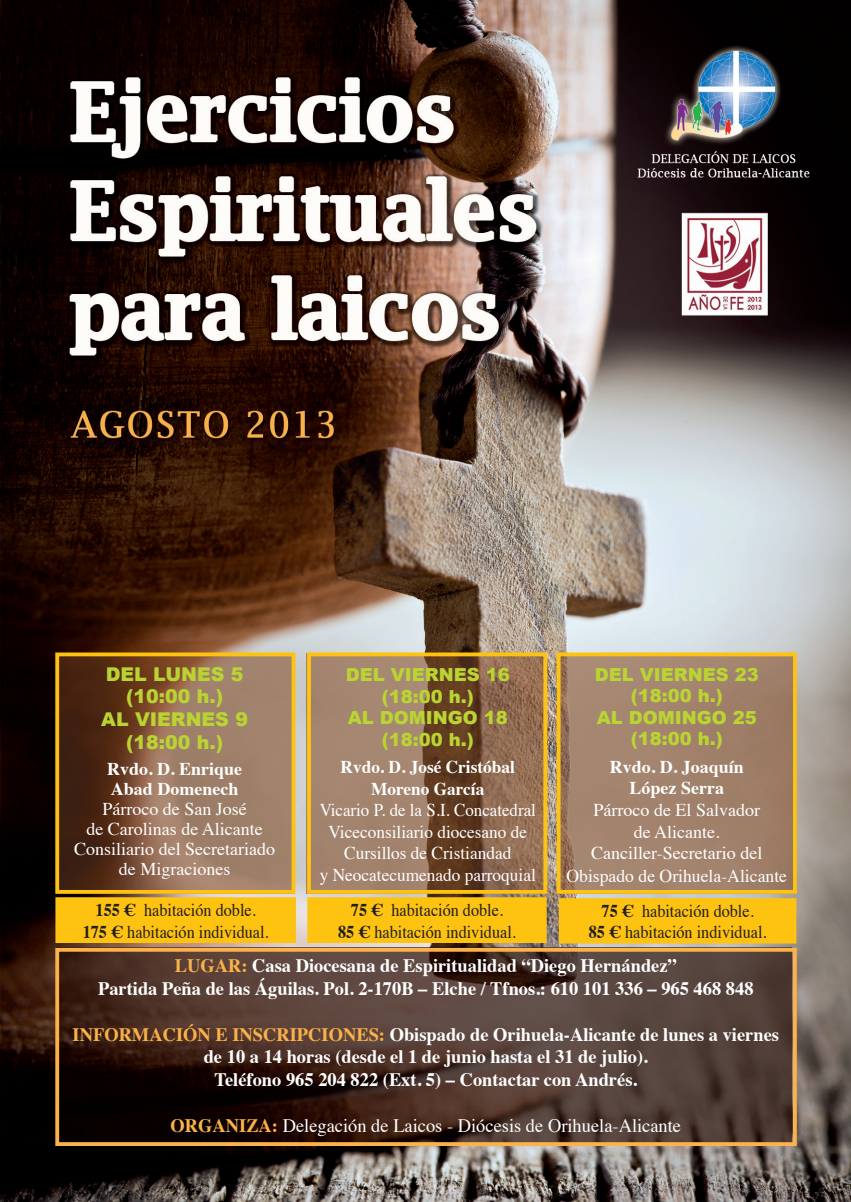
<style>
.page{position:relative;width:851px;height:1202px;background:#fff}
.page>*{position:absolute;margin:0;border:0;box-sizing:border-box;transform-origin:0 0}
.t1{font:700 19px/22.8px "Times";color:#fff;text-align:center}
.t2{font:19px "Times";color:#fff}
.t3{font:900 19px/22.8px "Arial";color:#b9d432;text-align:center}
.t4{font:18px/20px "Times";color:#fff;text-align:center}
.t5{font:18px/21.6px "Times";color:#231f20;text-align:center;scale:.9 1}
.t6{font:18px/21.6px "Times";color:#fff;text-align:center;scale:.94 1}
.t7{font:900 18px/21.6px "Arial";color:#bad432;text-align:center}
.t8{font:700 18px/20px "Times";color:#fff}
.t9{font:700 18px/21.6px "Times";color:#fff;text-align:center;scale:.96 1}
.s1{font-weight:700}
.s2{color:#fbb249}
.s3{color:#fbb147}
.s4{font-weight:700;color:#fab349}
</style>
<div class="page">
<img style="left:0;top:0;width:850px;height:1202px">
<img style="left:60px;top:953px;width:731px;height:188px">
<img style="left:60px;top:657px;width:230px;height:232px">
<img style="left:312px;top:657px;width:230px;height:232px">
<img style="left:561px;top:657px;width:230px;height:232px">
<div style="left:55px;top:652px;width:240px;height:242px;border:4px solid #fec210"></div>
<div style="left:55px;top:948px;width:741px;height:198px;border:4px solid #fbb24b"></div>
<div style="left:307px;top:652px;width:240px;height:242px;border:4px solid #fec210"></div>
<div style="left:556px;top:652px;width:240px;height:242px;border:4px solid #fec210"></div>
<div style="left:56px;top:898px;width:239px;height:44px;background:#fec210"></div>
<div style="left:55px;top:897px;width:241px;height:46px;border:2px solid #fec210"></div>
<div style="left:308px;top:898px;width:237px;height:44px;background:#fec210"></div>
<div style="left:307px;top:897px;width:239px;height:46px;border:2px solid #fec210"></div>
<div style="left:560px;top:899px;width:235px;height:43px;background:#fec210"></div>
<div style="left:559px;top:898px;width:237px;height:45px;border:2px solid #fec210"></div>
<p class="t3" style="left:101px;top:662px;width:148px">DEL LUNES 5 (10:00 h.)<br>AL VIERNES 9 (18:00 h.)</p>
<p class="t8" style="left:107px;top:757px;width:137px">Rvdo. D. Enrique<br>Abad Domenech</p>
<p class="t4" style="left:74px;top:797px;width:202px">Párroco de San José<br>de Carolinas de Alicante<br>Consiliario del Secretariado de Migraciones</p>
<p class="t7" style="left:345px;top:663px;width:165px">DEL VIERNES 16 (18:00 h.)<br>AL DOMINGO 18 (18:00 h.)</p>
<p class="t9" style="left:340px;top:754px;width:183px">Rvdo. D. José Cristóbal<br>Moreno García</p>
<p class="t6" style="left:319px;top:798px;width:231px">Vicario P. de la S.I. Concatedral<br>Viceconsiliario diocesano de<br>Cursillos de Cristiandad<br>y Neocatecumenado parroquial</p>
<p class="t7" style="left:594px;top:663px;width:165px">DEL VIERNES 23 (18:00 h.)<br>AL DOMINGO 25 (18:00 h.)</p>
<p class="t8" style="left:609px;top:754px;width:136px;line-height:21.6px;text-align:center">Rvdo. D. Joaquín<br>López Serra</p>
<p class="t4" style="left:566px;top:797px;width:222px;line-height:22px">Párroco de El Salvador<br>de Alicante.<br>Canciller-Secretario del<br>Obispado de Orihuela-Alicante</p>
<p class="t5" style="left:83px;top:898px;width:208px"><span class="s1">155 €</span> habitación doble.<br><span class="s1">175 €</span> habitación individual.</p>
<p class="t5" style="left:338px;top:898px;width:199px"><span class="s1">75 €</span> habitación doble.<br><span class="s1">85 €</span> habitación individual.</p>
<p class="t5" style="left:588px;top:898px;width:199px"><span class="s1">75 €</span> habitación doble.<br><span class="s1">85 €</span> habitación individual.</p>
<p class="t1" style="left:98px;top:952px;width:656px"><span class="s2">LUGAR:</span> Casa Diocesana de Espiritualidad “Diego Hernández”<br>Partida Peña de las Águilas. Pol. 2-170B – Elche / Tfnos.: 610 101 336 – 965 468 848</p>
<p class="t1" style="left:73px;top:1021px;width:707px"><span class="s3">INFORMACIÓN E INSCRIPCIONES:</span> Obispado de Orihuela-Alicante de lunes a viernes de 10 a 14 horas (desde el 1 de junio hasta el 31 de julio).<br>Teléfono 965 204 822 (Ext. 5) – Contactar con Andrés.</p>
<p class="t2" style="left:170px;top:1108px;width:512px"><span class="s4">ORGANIZA:</span> Delegación de Laicos - Diócesis de Orihuela-Alicante</p>
</div>
